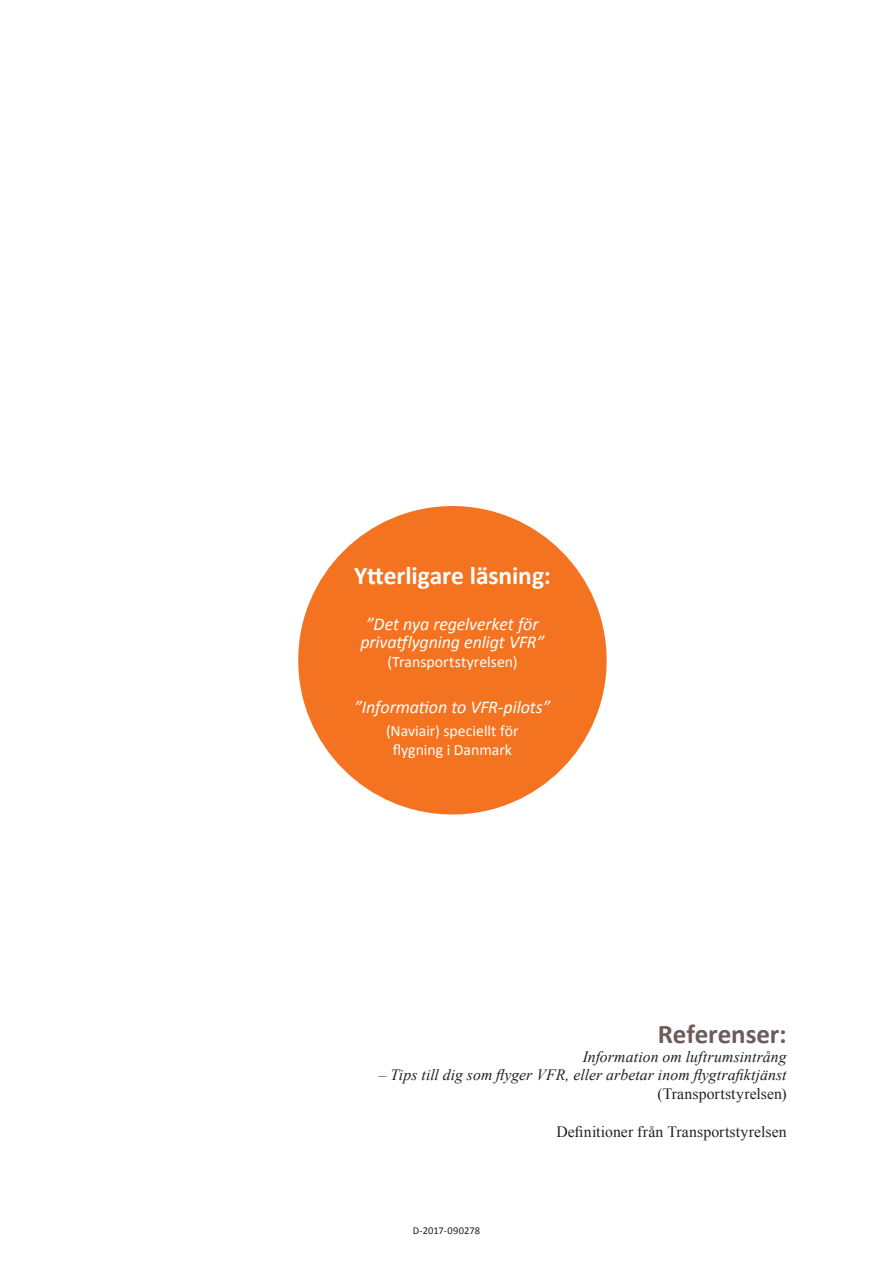
<style>
.page{position:relative;width:893px;height:1263px;background:#fff}
.page>*{position:absolute;margin:0;border:0;box-sizing:border-box;transform-origin:0 0}
.Mellanrubrik_2{font:700 27px "Calibri";letter-spacing:-.005em;color:#6c5c5c}
.Mellanrubrik_2-2{font:700 25.5px "Calibri";letter-spacing:-.005em;color:#fff}
.Brödtext_punkt{font:italic 18px/18.8px "Calibri";letter-spacing:-.005em;color:#fff;text-align:center}
.Brödtext{font:italic 15.75px/18.8px "Times New Roman";letter-spacing:.005em;color:#231f20;text-align:right}
.Brödtext_punkt-2{font:15.75px "Calibri";color:#fff}
.Brödtext-2{font:15.75px "Times New Roman";letter-spacing:.01em;color:#231f20}
.Bildtext{font:10.5px "Calibri";letter-spacing:.01em;color:#231f20}
.s1{font-style:normal}
</style>
<div class="page">
<div style="left:298px;top:506px;width:309px;height:308px;background:#f47321;border-radius:50%"></div>
<p class="Mellanrubrik_2-2" style="left:354px;top:559px;width:198px">Ytterligare läsning:</p>
<p class="Brödtext_punkt" style="left:360px;top:613px;width:185px">”Det nya regelverket för privatflygning enligt VFR”</p>
<p class="Brödtext_punkt-2" style="left:387px;top:652px;width:132px">(Transportstyrelsen)</p>
<p class="Brödtext_punkt" style="left:354px;top:697px;width:197px">”Information to VFR-pilots”</p>
<p class="Brödtext_punkt-2" style="left:386px;top:721px;width:134px">(Naviair) speciellt för</p>
<p class="Brödtext_punkt-2" style="left:393px;top:740px;width:121px">flygning i Danmark</p>
<p class="Mellanrubrik_2" style="left:658px;top:1017px;width:130px">Referenser:</p>
<p class="Brödtext" style="left:583px;top:1047px;width:205px">Information om luftrumsintrång</p>
<p class="Brödtext" style="left:379px;top:1065px;width:410px">– Tips till dig som flyger VFR, eller arbetar inom flygtrafiktjänst <span class="s1">(Transportstyrelsen)</span></p>
<p class="Brödtext-2" style="left:556px;top:1121px;width:232px">Definitioner från Transportstyrelsen</p>
<p class="Bildtext" style="left:413px;top:1224px;width:69px">D-2017-090278</p>
</div>
